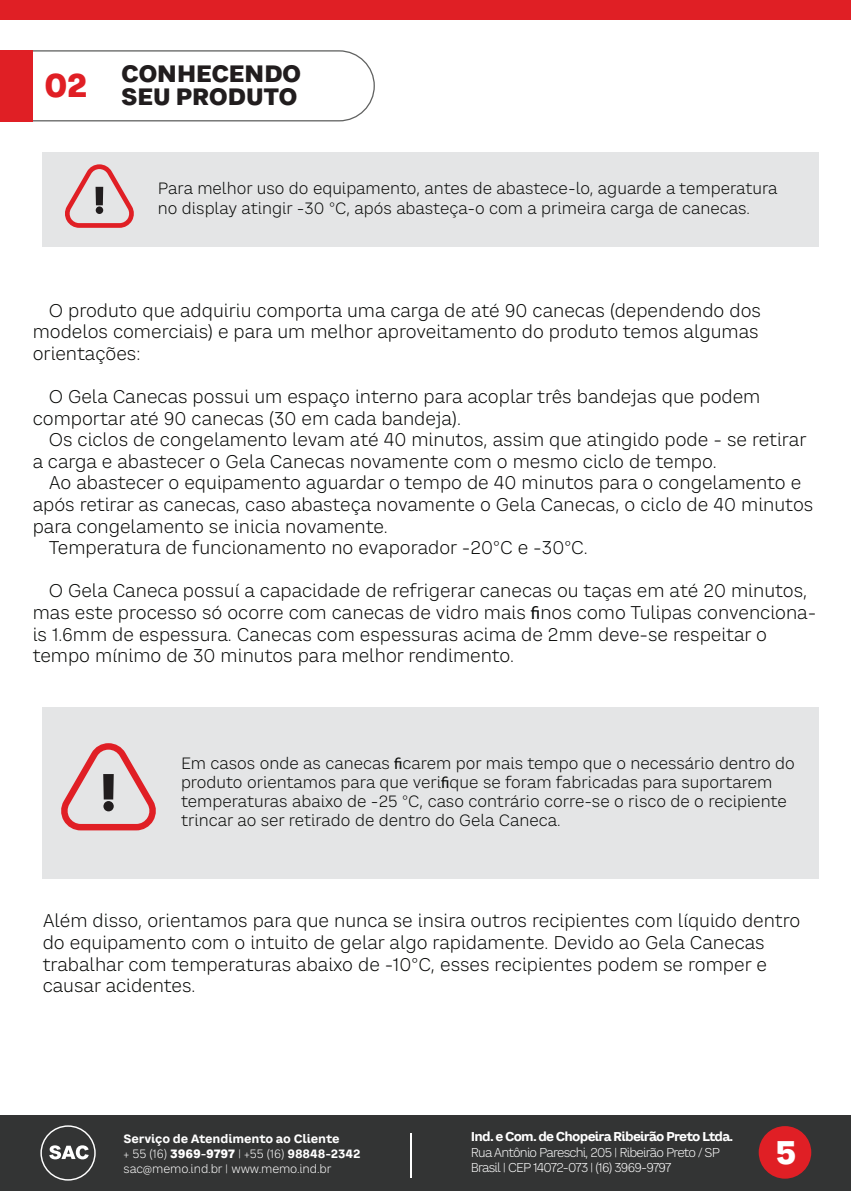
<style>
.page{position:relative;width:851px;height:1191px;background:#fff}
.page>*{position:absolute;margin:0;border:0;box-sizing:border-box;transform-origin:0 0}
.t1{font:800 32px "CA Saygon Text";color:#fff}
.t2{font:800 23.2px/23.2px "CA Saygon Text";letter-spacing:-.025em;color:#211d1e;text-align:right}
.t3{font:300 18px/21.6px "CA Saygon Text";color:#040503}
.t4{font:300 16px/19.2px "CA Saygon Text";color:#040503}
.t5{font:300 12.6px/15.4px "CA Saygon Text";letter-spacing:-.06em;color:#fff}
.t6{font:700 12.6px "CA Saygon Text";letter-spacing:-.06em;color:#fff}
.t7{font:300 11.8px/15px "CA Saygon Text";letter-spacing:-.01em;color:#fff}
.s1{font-family:"Myriad Pro";font-weight:400}
.s2{font-weight:700}
.s3{font-weight:800}
</style>
<div class="page">
<div style="left:42px;top:707px;width:776px;height:171px;background:#e4e5e6"></div>
<div style="left:42px;top:152px;width:776px;height:94px;background:#e4e5e6"></div>
<div style="left:0;top:1115px;width:850px;height:76px;background:#333434"></div>
<svg style="left:61px;top:743px;width:95px;height:87px"></svg>
<svg style="left:65px;top:164px;width:69px;height:64px"></svg>
<svg style="left:33px;top:50px;width:342px;height:71px"></svg>
<div style="left:0;top:0;width:850px;height:20px;background:#e01f25"></div>
<svg style="left:40px;top:1125px;width:56px;height:55px"></svg>
<hr style="left:411px;top:1132px;width:1px;height:45px;background:#fff">
<div style="left:758px;top:1126px;width:53px;height:52px;background:#e01f25;border-radius:50%"></div>
<div style="left:0;top:50px;width:33px;height:71px;background:#e01f25"></div>
<p class="t2" style="left:44px;top:62px;width:259px">CONHECENDO<br><sup>02</sup> SEU PRODUTO</p>
<p class="t4" style="left:158px;top:179px;width:621px">Para melhor uso do equipamento, antes de abastece-lo, aguarde a temperatura no display atingir -30 °C, após abasteça-o com a primeira carga de canecas.</p>
<p class="t3" style="left:33px;top:299px;width:729px;text-indent:16px">O produto que adquiriu comporta uma carga de até 90 canecas (dependendo dos modelos comerciais) e para um melhor aproveitamento do produto temos algumas orientações:</p>
<p class="t3" style="left:33px;top:385px;width:729px;text-indent:16px">O Gela Canecas possui um espaço interno para acoplar três bandejas que podem comportar até 90 canecas (30 em cada bandeja).</p>
<p class="t3" style="left:33px;top:429px;width:775px;text-indent:16px">Os ciclos de congelamento levam até 40 minutos, assim que atingido pode - se retirar a carga e abastecer o Gela Canecas novamente com o mesmo ciclo de tempo.</p>
<p class="t3" style="left:49px;top:472px;width:754px">Ao abastecer o equipamento aguardar o tempo de 40 minutos para o congelamento e</p>
<p class="t3" style="left:33px;top:493px;width:782px">após retirar as canecas, caso abasteça novamente o Gela Canecas, o ciclo de 40 minutos</p>
<p class="t3" style="left:33px;top:515px;width:356px">para congelamento se inicia novamente.</p>
<p class="t3" style="left:49px;top:537px;width:540px">Temperatura de funcionamento no evaporador -20°C e -30°C.</p>
<p class="t3" style="left:33px;top:580px;width:785px;text-indent:16px">O Gela Caneca possuí a capacidade de refrigerar canecas ou taças em até 20 minutos, mas este processo só ocorre com canecas de vidro mais <span class="s1">fi</span>nos como Tulipas convenciona&shy;is 1.6mm de espessura. Canecas com espessuras acima de 2mm deve-se respeitar o tempo mínimo de 30 minutos para melhor rendimento.</p>
<p class="t4" style="left:181px;top:753px;width:615px">Em casos onde as canecas <span class="s1">fi</span>carem por mais tempo que o necessário dentro do produto orientamos para que veri<span class="s1">fi</span>que se foram fabricadas para suportarem temperaturas abaixo de -25 °C, caso contrário corre-se o risco de o recipiente trincar ao ser retirado de dentro do Gela Caneca.</p>
<p class="t3" style="left:43px;top:910px;width:759px">Além disso, orientamos para que nunca se insira outros recipientes com líquido dentro do equipamento com o intuito de gelar algo rapidamente. Devido ao Gela Canecas trabalhar com temperaturas abaixo de -10°C, esses recipientes podem se romper e causar acidentes.</p>
<p class="t6" style="left:470px;top:1127px;width:264px">Ind. e Com. de Chopeira Ribeirão Preto Ltda.</p>
<p class="t5" style="left:470px;top:1144px;width:251px">Rua Antônio Pareschi, 205 | Ribeirão Preto / SP<br>Brasil | CEP 14072-073 | (16) 3969-9797</p>
<p class="t7" style="left:124px;top:1130px;width:238px"><span class="s2">Serviço de Atendimento ao Cliente<br></span>+ 55 (16) <span class="s3">3969-9797</span> | +55 (16) <span class="s2">98848-2342 </span>sac@memo.ind.br | www.memo.ind.br</p>
<h1 class="t1" style="left:775px;top:1126px;width:23px">5</h1>
</div>
